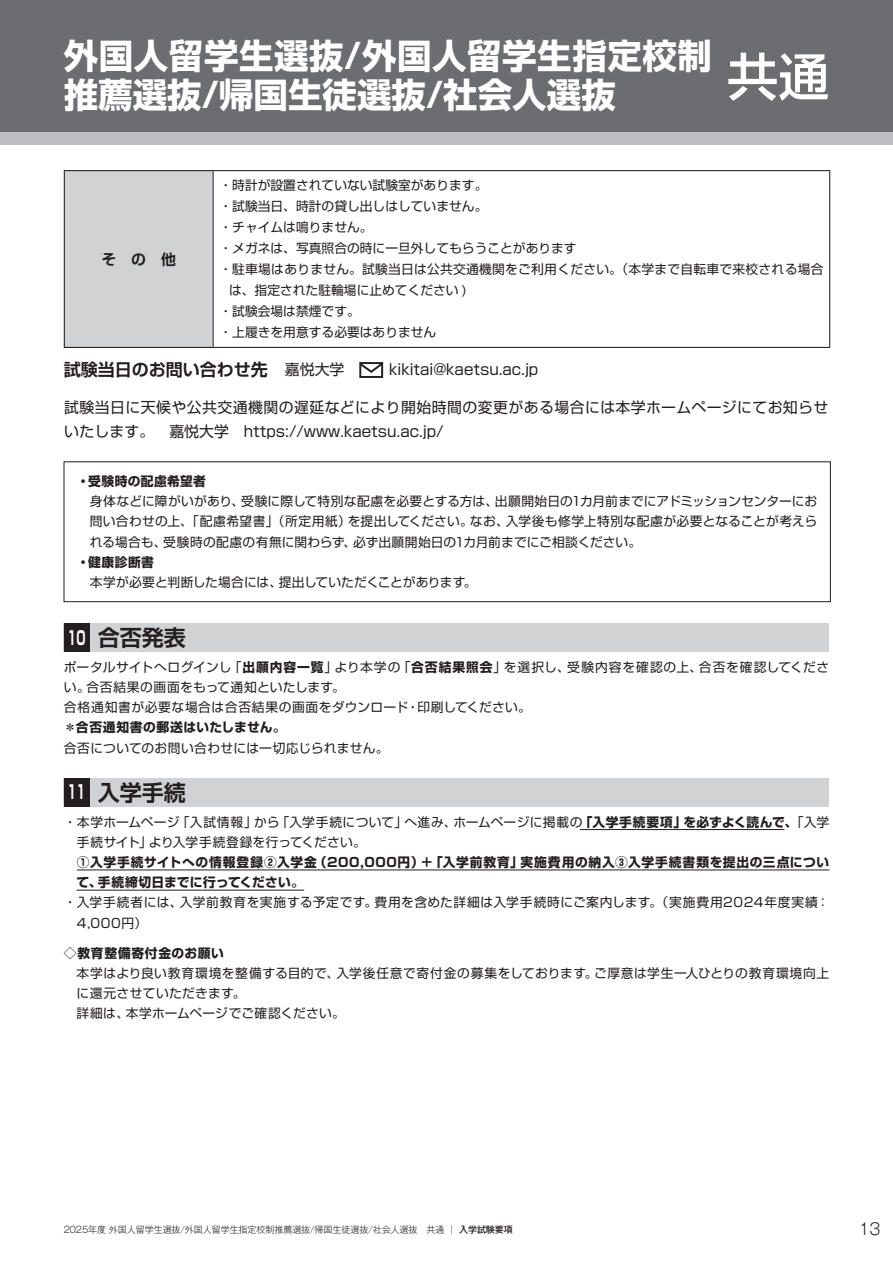
<style>
.page{position:relative;width:893px;height:1263px;background:#fff}
.page>*{position:absolute;margin:0;border:0;box-sizing:border-box;transform-origin:0 0}
.t1{font:500 51px "Shin Go Pro";color:#fff}
.t2{font:700 34.5px/39px "Shin Go Pro";letter-spacing:.015em;color:#fff}
.t3{font:700 22.05px "Shin Go Pro De";color:#231f20}
.t4{font:300 15.9px "Gothic MB101 Pro";color:#231f20}
.t5{font:14.85px/23.4px "Shin Go Pro";letter-spacing:.03em;color:#231f20}
.t6{font:14.85px "Shin Go Pro";color:#231f20}
.t7{font:700 14.85px "Shin Go Pro De";color:#231f20}
.t8{font:12.75px/20.2px "Shin Go Pr 5";letter-spacing:.03em;color:#231f20}
.t9{font:12.75px "Shin Go Pro";color:#231f20}
.t10{font:700 12.75px/20.2px "Shin Go Pr 5";letter-spacing:.045em;color:#231f20}
.t11{font:12.75px "Shin Go Pro";letter-spacing:.02em;color:#231f20}
.t12{font:12.75px "Shin Go Pr 5";letter-spacing:.005em;color:#231f20}
.t13{font:700 12.75px "Shin Go Pr 5";letter-spacing:.025em;color:#231f20}
.t14{font:300 9px "Gothic MB101 Pro";letter-spacing:-.01em;color:#231f20}
.s1{font-family:"Shin Go Pro De";font-weight:700;font-size:16.95px}
.s2{font-family:"Gothic MB101 Pro"}
.s3{font-family:"Shin Go Pro";font-size:18.75px;color:#fff}
.s4{font-weight:700}
.s5{font-weight:500}
</style>
<div class="page">
<div style="left:0;top:0;width:893px;height:132px;background:#6c6d70"></div>
<div style="left:0;top:132px;width:893px;height:13px;background:#bcbdc0"></div>
<div style="left:64px;top:171px;width:149px;height:176px;background:#d1d2d4"></div>
<hr style="left:64px;top:170px;width:149px;height:1px;background:#231f20">
<hr style="left:64px;top:171px;width:1px;height:176px;background:#231f20">
<hr style="left:213px;top:170px;width:617px;height:1px;background:#231f20">
<hr style="left:829px;top:171px;width:1px;height:176px;background:#231f20">
<hr style="left:64px;top:347px;width:149px;height:1px;background:#231f20">
<hr style="left:213px;top:347px;width:617px;height:1px;background:#231f20">
<hr style="left:213px;top:171px;width:1px;height:176px;background:#231f20">
<svg style="left:359px;top:362px;width:24px;height:16px"></svg>
<div style="left:64px;top:462px;width:767px;height:140px;border:1px solid #231f20"></div>
<hr style="left:580px;top:829px;width:204px;height:1px;background:#231f20">
<hr style="left:77px;top:870px;width:752px;height:1px;background:#231f20">
<hr style="left:77px;top:890px;width:227px;height:1px;background:#231f20">
<div style="left:64px;top:778px;width:765px;height:29px;background:#d1d2d4"></div>
<div style="left:64px;top:778px;width:25px;height:29px;background:#231f20"></div>
<div style="left:64px;top:623px;width:765px;height:29px;background:#d1d2d4"></div>
<div style="left:64px;top:623px;width:25px;height:29px;background:#231f20"></div>
<h2 class="t2" style="left:64px;top:32px;width:650px">外国人留学生選抜/外国人留学生指定校制推薦選抜/帰国生徒選抜/社会人選抜</h2>
<h1 class="t1" style="left:727px;top:35px;width:104px">共通</h1>
<p class="t7" style="left:102px;top:247px;width:76px">そ　の　他</p>
<p class="t9" style="left:220px;top:175px;width:269px">・時計が設置されていない試験室があります。</p>
<p class="t9" style="left:220px;top:196px;width:269px">・試験当日、時計の貸し出しはしていません。</p>
<p class="t9" style="left:220px;top:217px;width:155px">・チャイムは鳴りません。</p>
<p class="t9" style="left:220px;top:238px;width:359px">・メガネは、写真照合の時に一旦外してもらうことがあります</p>
<p class="t11" style="left:220px;top:259px;width:605px">・駐車場はありません。試験当日は公共交通機関をご利用ください。（本学まで自転車で来校される場合</p>
<p class="t9" style="left:229px;top:280px;width:239px">は、指定された駐輪場に止めてください )</p>
<p class="t9" style="left:220px;top:301px;width:142px">・試験会場は禁煙です。</p>
<p class="t9" style="left:220px;top:322px;width:218px">・上履きを用意する必要はありません</p>
<p class="t6" style="left:64px;top:357px;width:476px"><span class="s1">試験当日のお問い合わせ先　</span>嘉悦大学　<span class="s2">　　</span>kikitai@kaetsu.ac.jp</p>
<p class="t5" style="left:64px;top:394px;width:766px">試験当日に天候や公共交通機関の遅延などにより開始時間の変更がある場合には本学ホームページにてお知らせいたします。 嘉悦大学　https://www.kaetsu.ac.jp/</p>
<p class="t13" style="left:77px;top:471px;width:130px">・受験時の配慮希望者</p>
<p class="t8" style="left:90px;top:490px;width:729px;text-align:justify;text-indent:-13px">　身体などに障がいがあり、受験に際して特別な配慮を必要とする方は、出願開始日の1カ月前までにアドミッションセンターにお問い合わせの上、「配慮希望書」（所定用紙）を提出してください。なお、入学後も修学上特別な配慮が必要となることが考えられる場合も、受験時の配慮の有無に関わらず、必ず出願開始日の1カ月前までにご相談ください。</p>
<p class="t10" style="left:77px;top:551px;width:78px">・健康診断書</p>
<p class="t12" style="left:77px;top:572px;width:401px">　本学が必要と判断した場合には、提出していただくことがあります。</p>
<h3 class="t3" style="left:67px;top:619px;width:120px"><span class="s3">10</span> 合否発表</h3>
<p class="t8" style="left:64px;top:656px;width:767px">ポータルサイトへログインし「<span class="s4">出願内容一覧</span>」より本学の「<span class="s4">合否結果照会</span>」を選択し、受験内容を確認の上、合否を確認してください。合否結果の画面をもって通知といたします。<br>合格通知書が必要な場合は合否結果の画面をダウンロード・印刷してください。</p>
<p class="t10" style="left:64px;top:716px;width:223px">＊合否通知書の郵送はいたしません。</p>
<p class="t8" style="left:64px;top:736px;width:326px">合否についてのお問い合わせには一切応じられません。</p>
<h3 class="t3" style="left:67px;top:774px;width:120px"><span class="s3">11</span> 入学手続</h3>
<p class="t8" style="left:77px;top:810px;width:754px;text-indent:-13px">・本学ホームページ「入試情報」から「入学手続について」へ進み、ホームページに掲載の<span class="s4">「入学手続要項」を必ずよく読んで、</span>「入学手続サイト」より入学手続登録を行ってください。</p>
<p class="t10" style="left:77px;top:851px;width:754px">①入学手続サイトへの情報登録②入学金（200,000円）＋「入学前教育」実施費用の納入③入学手続書類を提出の三点について、手続締切日までに行ってください。</p>
<p class="t8" style="left:77px;top:891px;width:754px;text-indent:-13px">・入学手続者には、入学前教育を実施する予定です。費用を含めた詳細は入学手続時にご案内します。（実施費用2024年度実績：<br>4,000円）</p>
<p class="t10" style="left:64px;top:942px;width:161px">◇教育整備寄付金のお願い</p>
<p class="t8" style="left:77px;top:962px;width:754px">本学はより良い教育環境を整備する目的で、入学後任意で寄付金の募集をしております。ご厚意は学生一人ひとりの教育環境向上に還元させていただきます。<br>詳細は、本学ホームページでご確認ください。</p>
<p class="t14" style="left:64px;top:1222px;width:451px">2025年度 外国人留学生選抜/外国人留学生指定校制推薦選抜/帰国生徒選抜/社会人選抜　共通 ｜ <span class="s5">入学試験要項</span></p>
<p class="t4" style="left:859px;top:1215px;width:23px">13</p>
</div>
